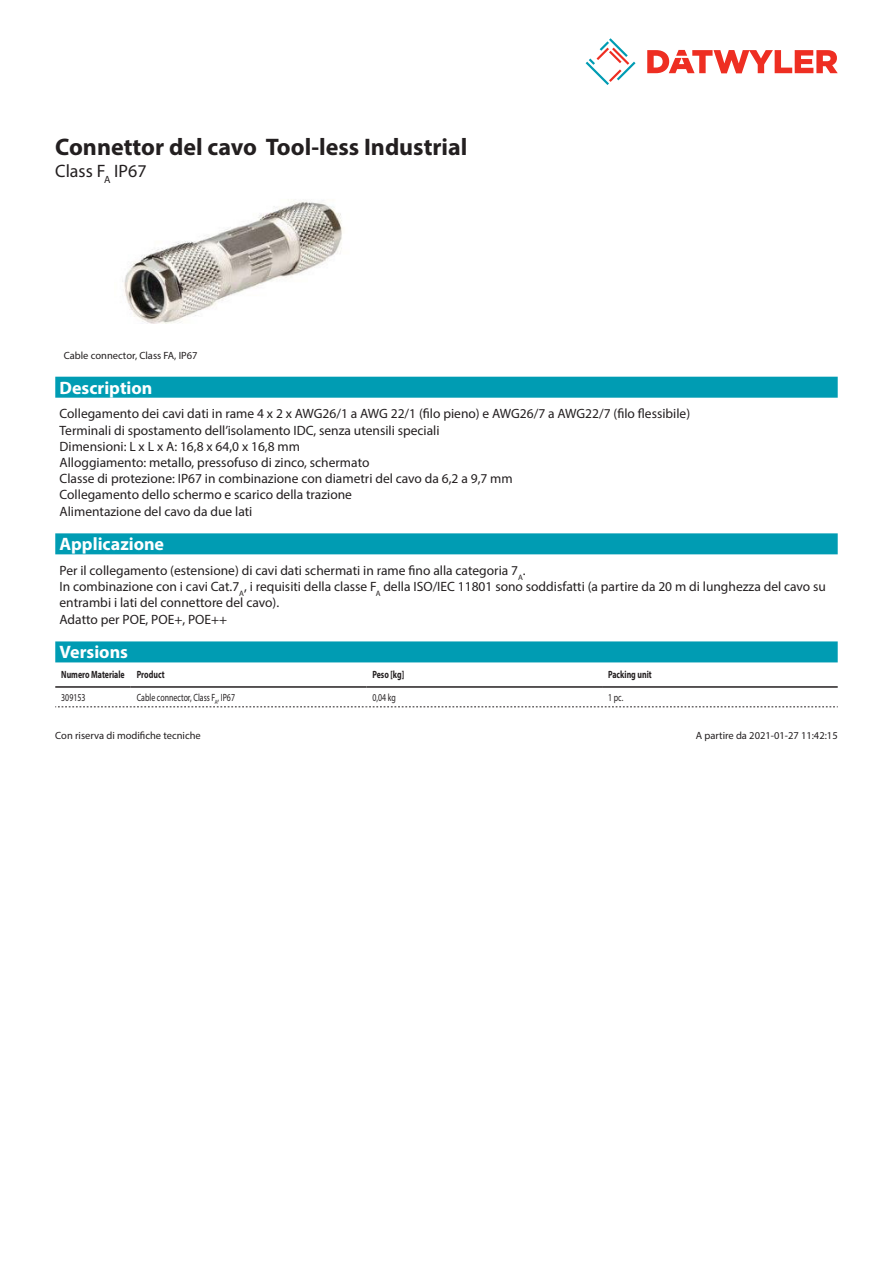
<style>
.page{position:relative;width:893px;height:1263px;background:#fff}
.page>*{position:absolute;margin:0;border:0;box-sizing:border-box;transform-origin:0 0}
.Product_Head{font:700 24px "Myriad Pro";color:#231f20}
.Standard_Head_Proper{font:700 18px "Myriad Pro";color:#fff}
.SubHead{font:18px "Myriad Pro";color:#231f20}
.Standard_text{font:13.5px/16.2px "Myriad Pro";color:#231f20}
.Footnote{font:10.5px "Myriad Pro";color:#231f20}
.myriadlight{font:10.5px "Myriad Pro";color:#231f20;scale:.75 1}
.myriadbold{font:700 10.5px "Myriad Pro";color:#231f20;scale:.75 1}
.imagetext{font:10.5px "Myriad Pro";color:#231f20}
</style>
<div class="page">
<svg style="left:586px;top:38px;width:49px;height:47px"></svg>
<svg style="left:647px;top:50px;width:191px;height:23px"></svg>
<img style="left:122px;top:199px;width:221px;height:125px">
<div style="left:55px;top:641px;width:783px;height:21px;background:#009cb3"></div>
<hr style="left:55px;top:686px;width:76px;height:2px;background:#231f20">
<hr style="left:131px;top:686px;width:235px;height:2px;background:#231f20">
<hr style="left:366px;top:686px;width:236px;height:2px;background:#231f20">
<hr style="left:602px;top:686px;width:236px;height:2px;background:#231f20">
<svg style="left:55px;top:706px;width:783px;height:1px"></svg>
<div style="left:55px;top:377px;width:783px;height:21px;background:#009cb3"></div>
<div style="left:55px;top:533px;width:783px;height:21px;background:#009cb3"></div>
<p class="Product_Head" style="left:55px;top:131px;width:414px">Connettor del cavo Tool-less Industrial</p>
<p class="SubHead" style="left:55px;top:160px;width:93px">Class F<sub>A</sub> IP67</p>
<p class="imagetext" style="left:64px;top:349px;width:135px">Cable connector, Class FA, IP67</p>
<p class="Standard_Head_Proper" style="left:60px;top:376px;width:94px">Description</p>
<p class="Standard_text" style="left:60px;top:406px;width:632px">Collegamento dei cavi dati in rame 4 x 2 x AWG26/1 a AWG 22/1 (filo pieno) e AWG26/7 a AWG22/7 (filo flessibile)<br>Terminali di spostamento dell’isolamento IDC, senza utensili speciali<br>Dimensioni: L x L x A: 16,8 x 64,0 x 16,8 mm<br>Alloggiamento: metallo, pressofuso di zinco, schermato<br>Classe di protezione: IP67 in combinazione con diametri del cavo da 6,2 a 9,7 mm<br>Collegamento dello schermo e scarico della trazione<br>Alimentazione del cavo da due lati</p>
<p class="Standard_Head_Proper" style="left:60px;top:533px;width:106px">Applicazione</p>
<p class="Standard_text" style="left:60px;top:562px;width:768px">Per il collegamento (estensione) di cavi dati schermati in rame fino alla categoria 7<sub>A</sub>.<br>In combinazione con i cavi Cat.7<sub>A</sub>, i requisiti della classe F<sub>A</sub> della ISO/IEC 11801 sono soddisfatti (a partire da 20 m di lunghezza del cavo su entrambi i lati del connettore del cavo).<br>Adatto per POE, POE+, POE++</p>
<p class="Standard_Head_Proper" style="left:60px;top:641px;width:70px">Versions</p>
<p class="myriadbold" style="left:61px;top:668px;width:86px">Numero Materiale</p>
<p class="myriadbold" style="left:137px;top:668px;width:39px">Product</p>
<p class="myriadbold" style="left:372px;top:668px;width:44px">Peso [kg]</p>
<p class="myriadbold" style="left:608px;top:668px;width:60px">Packing unit</p>
<p class="myriadlight" style="left:61px;top:691px;width:34px">309153</p>
<p class="myriadlight" style="left:137px;top:691px;width:133px">Cable connector, Class F<sub>A</sub>, IP67</p>
<p class="myriadlight" style="left:372px;top:691px;width:33px">0,04 kg</p>
<p class="myriadlight" style="left:608px;top:691px;width:22px">1 pc.</p>
<p class="Footnote" style="left:55px;top:729px;width:147px">Con riserva di modifiche tecniche</p>
<p class="Footnote" style="left:696px;top:729px;width:143px">A partire da 2021-01-27 11:42:15</p>
</div>
